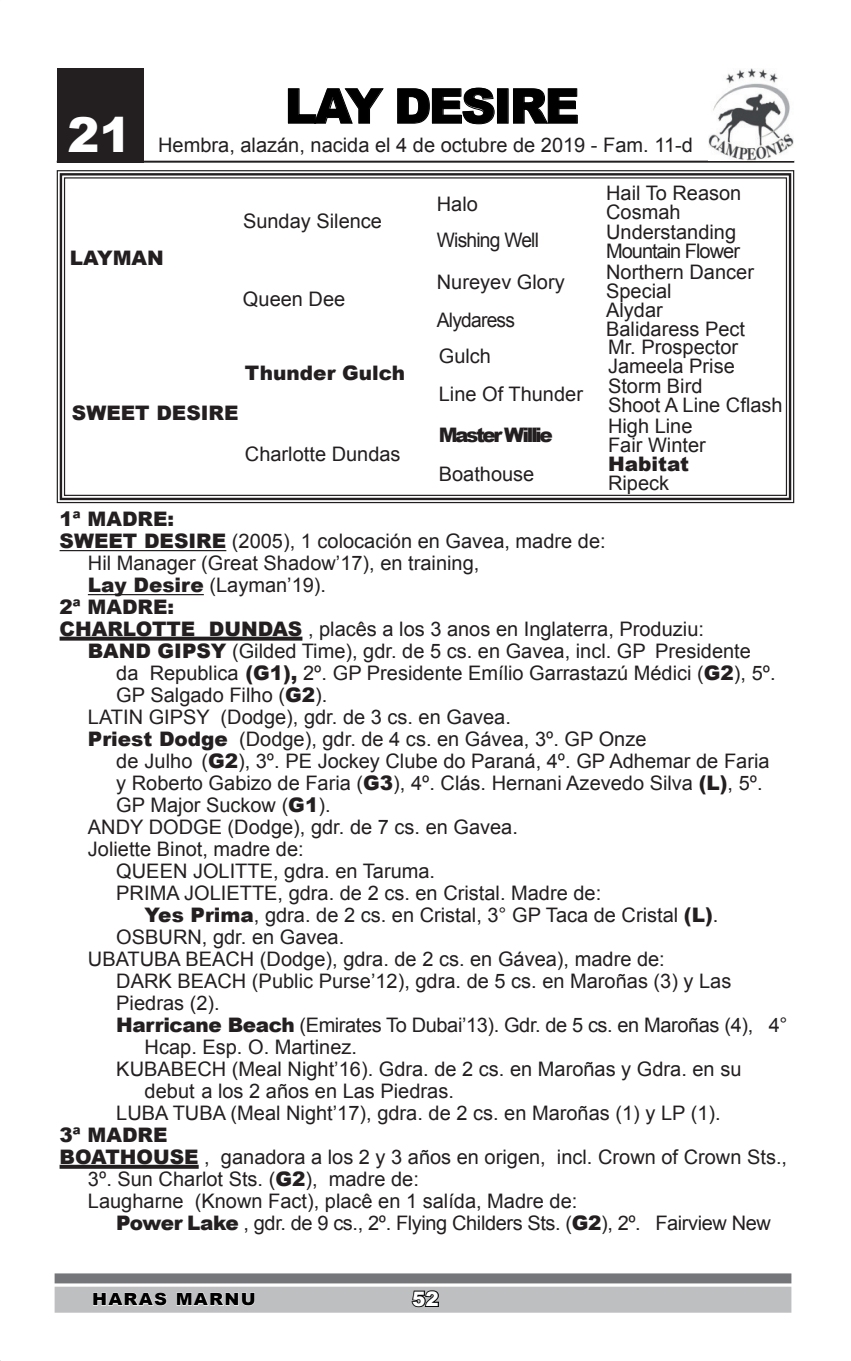
<style>
.page{position:relative;width:851px;height:1361px;background:#fff}
.page>*{position:absolute;margin:0;border:0;box-sizing:border-box;transform-origin:0 0}
.t1{font:900 48px "Arial";letter-spacing:-.05em;color:#000}
.t2{font:900 48px "Arial";color:#fff}
.t3{font:20px "Arial";color:#231f20}
.t4{font:20px "Arial";letter-spacing:-.02em;color:#231f20}
.t5{font:900 20px "Arial";color:#231f20}
.t6{font:20px "Arial";letter-spacing:-.04em;color:#231f20;scale:.96 1}
.t7{font:20px "Arial";letter-spacing:-.05em;color:#231f20}
.t8{font:900 20px "Arial";letter-spacing:-.12em;color:#231f20}
.t9{font:900 20px "Arial";color:#fff}
.t10{font:900 16.8px "Arial";letter-spacing:.07em;color:#000;scale:1.08 1}
.s1{font-weight:900}
</style>
<div class="page">
<div style="left:55px;top:1273px;width:736px;height:10px;background:#757679"></div>
<div style="left:55px;top:1286px;width:736px;height:26px;background:#bebfc1"></div>
<div style="left:57px;top:68px;width:86px;height:94px;background:#231f20"></div>
<svg style="left:56px;top:170px;width:738px;height:334px"></svg>
<div style="left:60px;top:173px;width:731px;height:327px;border:2px solid #231f20"></div>
<hr style="left:57px;top:161px;width:737px;height:2px;background:#231f20">
<svg style="left:287px;top:88px;width:97px;height:36px"></svg>
<svg style="left:397px;top:87px;width:98px;height:38px"></svg>
<div style="left:497px;top:89px;width:11px;height:34px;border:1px solid #000"></div>
<svg style="left:513px;top:88px;width:65px;height:36px"></svg>
<hr style="left:60px;top:550px;width:166px;height:1px;background:#231f20">
<hr style="left:88px;top:594px;width:116px;height:1px;background:#231f20">
<svg style="left:60px;top:636px;width:242px;height:4px"></svg>
<svg style="left:60px;top:1164px;width:139px;height:4px"></svg>
<svg style="left:411px;top:1290px;width:28px;height:18px"></svg>
<svg style="left:93px;top:1292px;width:74px;height:14px"></svg>
<svg style="left:176px;top:1292px;width:79px;height:14px"></svg>
<img style="left:708px;top:68px;width:85px;height:93px">
<h1 class="t2" style="left:67px;top:100px;width:66px">21</h1>
<h1 class="t1" style="left:285px;top:71px;width:296px">LAY DESIRE</h1>
<p class="t3" style="left:158px;top:132px;width:536px">Hembra, alazán, nacida el 4 de octubre de 2019 - Fam. 11-d</p>
<p class="t5" style="left:70px;top:244px;width:95px">LAYMAN</p>
<p class="t3" style="left:243px;top:208px;width:140px">Sunday Silence</p>
<p class="t3" style="left:243px;top:286px;width:104px">Queen Dee</p>
<p class="t5" style="left:245px;top:358px;width:162px">Thunder Gulch</p>
<p class="t5" style="left:72px;top:399px;width:168px">SWEET DESIRE</p>
<p class="t3" style="left:245px;top:441px;width:157px">Charlotte Dundas</p>
<p class="t3" style="left:437px;top:191px;width:43px">Halo</p>
<p class="t6" style="left:437px;top:226px;width:108px">Wishing Well</p>
<p class="t3" style="left:437px;top:269px;width:129px">Nureyev Glory</p>
<p class="t6" style="left:437px;top:307px;width:83px">Alydaress</p>
<p class="t3" style="left:438px;top:343px;width:54px">Gulch</p>
<p class="t3" style="left:438px;top:381px;width:146px">Line Of Thunder</p>
<p class="t8" style="left:438px;top:420px;width:116px">Master Willie</p>
<p class="t3" style="left:438px;top:461px;width:97px">Boathouse</p>
<p class="t3" style="left:606px;top:180px;width:137px">Hail To Reason</p>
<p class="t3" style="left:606px;top:199px;width:76px">Cosmah</p>
<p class="t3" style="left:606px;top:219px;width:132px">Understanding</p>
<p class="t7" style="left:606px;top:237px;width:135px">Mountain Flower</p>
<p class="t3" style="left:606px;top:259px;width:149px">Northern Dancer</p>
<p class="t3" style="left:606px;top:278px;width:67px">Special</p>
<p class="t3" style="left:606px;top:297px;width:58px">Alydar</p>
<p class="t3" style="left:606px;top:316px;width:140px">Balidaress Pect</p>
<p class="t3" style="left:608px;top:333px;width:132px">Mr. Prospector</p>
<p class="t3" style="left:608px;top:353px;width:128px">Jameela Prise</p>
<p class="t3" style="left:608px;top:373px;width:96px">Storm Bird</p>
<p class="t3" style="left:608px;top:391px;width:176px">Shoot A Line Cflash</p>
<p class="t3" style="left:608px;top:413px;width:86px">High Line</p>
<p class="t3" style="left:608px;top:432px;width:99px">Fair Winter</p>
<p class="t5" style="left:608px;top:449px;width:82px">Habitat</p>
<p class="t3" style="left:608px;top:470px;width:63px">Ripeck</p>
<p class="t5" style="left:60px;top:504px;width:116px">1ª MADRE:</p>
<p class="t3" style="left:60px;top:528px;width:547px"><span class="s1">SWEET DESIRE</span> (2005), 1 colocación en Gavea, madre de:</p>
<p class="t3" style="left:88px;top:550px;width:393px">Hil Manager (Great Shadow’17), en training,</p>
<p class="t3" style="left:88px;top:572px;width:240px"><span class="s1">Lay Desire</span> (Layman’19).</p>
<p class="t5" style="left:60px;top:592px;width:116px">2ª MADRE:</p>
<p class="t3" style="left:60px;top:616px;width:646px"><span class="s1">CHARLOTTE DUNDAS</span> , placês a los 3 anos en Inglaterra, Produziu:</p>
<p class="t3" style="left:88px;top:638px;width:664px"><span class="s1">BAND GIPSY</span> (Gilded Time), gdr. de 5 cs. en Gavea, incl. GP Presidente</p>
<p class="t3" style="left:116px;top:660px;width:660px">da Republica <span class="s1">(G1),</span> 2º. GP Presidente Emílio Garrastazú Médici (<span class="s1">G2</span>), 5º.</p>
<p class="t3" style="left:116px;top:682px;width:212px">GP Salgado Filho (<span class="s1">G2</span>).</p>
<p class="t3" style="left:88px;top:704px;width:424px">LATIN GIPSY (Dodge), gdr. de 3 cs. en Gavea.</p>
<p class="t3" style="left:88px;top:726px;width:560px"><span class="s1">Priest Dodge</span> (Dodge), gdr. de 4 cs. en Gávea, 3º. GP Onze</p>
<p class="t3" style="left:116px;top:748px;width:654px">de Julho (<span class="s1">G2</span>), 3º. PE Jockey Clube do Paraná, 4º. GP Adhemar de Faria</p>
<p class="t3" style="left:116px;top:770px;width:647px">y Roberto Gabizo de Faria (<span class="s1">G3</span>), 4º. Clás. Hernani Azevedo Silva <span class="s1">(L)</span>, 5º.</p>
<p class="t3" style="left:116px;top:792px;width:216px">GP Major Suckow (<span class="s1">G1</span>).</p>
<p class="t3" style="left:88px;top:814px;width:431px">ANDY DODGE (Dodge), gdr. de 7 cs. en Gavea.</p>
<p class="t3" style="left:88px;top:836px;width:217px">Joliette Binot, madre de:</p>
<p class="t3" style="left:116px;top:858px;width:320px">QUEEN JOLITTE, gdra. en Taruma.</p>
<p class="t3" style="left:116px;top:880px;width:486px">PRIMA JOLIETTE, gdra. de 2 cs. en Cristal. Madre de:</p>
<p class="t3" style="left:145px;top:902px;width:575px"><span class="s1">Yes Prima</span>, gdra. de 2 cs. en Cristal, 3° GP Taca de Cristal <span class="s1">(L)</span>.</p>
<p class="t3" style="left:116px;top:924px;width:229px">OSBURN, gdr. en Gavea.</p>
<p class="t3" style="left:88px;top:946px;width:578px">UBATUBA BEACH (Dodge), gdra. de 2 cs. en Gávea), madre de:</p>
<p class="t3" style="left:116px;top:968px;width:616px">DARK BEACH (Public Purse’12), gdra. de 5 cs. en Maroñas (3) y Las</p>
<p class="t3" style="left:116px;top:990px;width:105px">Piedras (2).</p>
<p class="t4" style="left:116px;top:1012px;width:672px"><span class="s1">Harricane Beach</span> (Emirates To Dubai’13). Gdr. de 5 cs. en Maroñas (4), 4°</p>
<p class="t3" style="left:145px;top:1034px;width:214px">Hcap. Esp. O. Martinez.</p>
<p class="t3" style="left:116px;top:1056px;width:626px">KUBABECH (Meal Night’16). Gdra. de 2 cs. en Maroñas y Gdra. en su</p>
<p class="t3" style="left:145px;top:1078px;width:311px">debut a los 2 años en Las Piedras.</p>
<p class="t3" style="left:116px;top:1100px;width:605px">LUBA TUBA (Meal Night’17), gdra. de 2 cs. en Maroñas (1) y LP (1).</p>
<p class="t5" style="left:60px;top:1120px;width:110px">3ª MADRE</p>
<p class="t3" style="left:60px;top:1144px;width:729px"><span class="s1">BOATHOUSE</span> , ganadora a los 2 y 3 años en origen, incl. Crown of Crown Sts.,</p>
<p class="t3" style="left:88px;top:1166px;width:332px">3º. Sun Charlot Sts. (<span class="s1">G2</span>), madre de:</p>
<p class="t3" style="left:88px;top:1188px;width:491px">Laugharne (Known Fact), placê en 1 salída, Madre de:</p>
<p class="t4" style="left:116px;top:1210px;width:656px"><span class="s1">Power Lake</span> , gdr. de 9 cs., 2º. Flying Childers Sts. (<span class="s1">G2</span>), 2º. Fairview New</p>
<p class="t10" style="left:92px;top:1287px;width:153px">HARAS MARNU</p>
<p class="t9" style="left:412px;top:1284px;width:28px">52</p>
</div>
